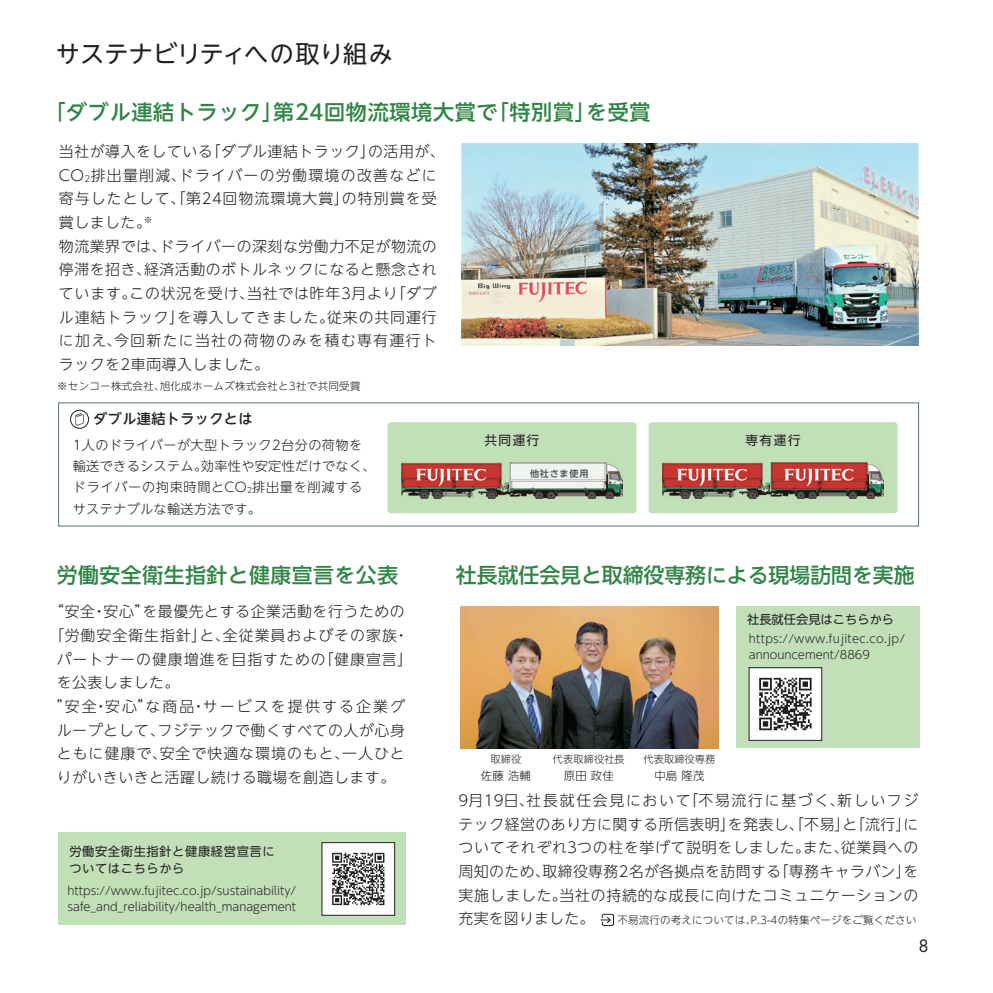
<style>
.page{position:relative;width:993px;height:993px;background:#fff}
.page>*{position:absolute;margin:0;border:0;box-sizing:border-box;transform-origin:0 0}
.t1{font:24.15px "UD Shin Go NT Pro";color:#231f20}
.t2{font:500 21px "UD Shin Go NT Pro";letter-spacing:.035em;color:#2f8545}
.t3{font:500 20.82px "UD Shin Go NT Pro";color:#2f8545}
.t4{font:500 20.82px "UD Shin Go NT Pro";letter-spacing:.025em;color:#2f8545}
.t5{font:16.62px "Futura Std";color:#231f20}
.t6{font:300 14.88px/23.6px "UD Shin Go NT Pro";letter-spacing:.05em;color:#231f20;text-align:justify}
.t7{font:300 14.88px "UD Shin Go NT Pro";letter-spacing:.07em;color:#231f20}
.t8{font:300 14.88px "UD Shin Go NT Pro";letter-spacing:.145em;color:#231f20}
.t9{font:500 14px "UD Shin Go NT Pro";letter-spacing:.035em;color:#231f20}
.t10{font:300 13.12px/21px "UD Shin Go NT Pro";letter-spacing:.03em;color:#231f20}
.t11{font:12.6px "UD Shin Go NT Pro";letter-spacing:.125em;color:#231f20}
.t12{font:12.25px/16.6px "UD Shin Go NT Pro";letter-spacing:.05em;color:#231f20}
.t13{font:12.25px "UD Shin Go NT Pro";color:#231f20}
.t14{font:300 11.38px/15.8px "UD Shin Go NT Pro";color:#231f20}
.t15{font:300 10.5px "UD Shin Go NT Pro";letter-spacing:.025em;color:#231f20}
.t16{font:300 10.15px "UD Shin Go NT Pro";letter-spacing:.015em;color:#231f20}
.t17{font:700 9.1px "UD Shin Go NT Pro De";letter-spacing:.085em;color:#57585a}
.s1{font-size:7.7px}
</style>
<div class="page">
<div style="left:735px;top:606px;width:183px;height:141px;background:#c1e0b8"></div>
<div style="left:59px;top:832px;width:347px;height:92px;background:#c1e0b8"></div>
<div style="left:58px;top:402px;width:860px;height:124px;border:1px solid #587264"></div>
<div style="left:387px;top:422px;width:249px;height:91px;background:#c1e0b8;border-radius:4px"></div>
<div style="left:648px;top:422px;width:249px;height:91px;background:#c1e0b8;border-radius:3px"></div>
<div style="left:322px;top:842px;width:72px;height:72px;background:#fff"></div>
<div style="left:321px;top:842px;width:74px;height:73px;border:1px solid #231f20"></div>
<svg style="left:332px;top:852px;width:52px;height:52px"></svg>
<div style="left:748px;top:667px;width:73px;height:73px;background:#fff"></div>
<svg style="left:70px;top:410px;width:19px;height:18px"></svg>
<div style="left:70px;top:410px;width:19px;height:18px;border:1px solid #231f20;border-radius:50%"></div>
<svg style="left:75px;top:413px;width:9px;height:12px"></svg>
<img style="left:460px;top:606px;width:258px;height:141px">
<svg style="left:600px;top:915px;width:11px;height:8px"></svg>
<div style="left:601px;top:913px;width:12px;height:12px;border:1px solid #231f20;border-radius:2px"></div>
<svg style="left:759px;top:677px;width:52px;height:53px"></svg>
<img style="left:461px;top:143px;width:456px;height:203px">
<img style="left:662px;top:462px;width:221px;height:37px">
<img style="left:401px;top:462px;width:221px;height:37px">
<h1 class="t1" style="left:56px;top:35px;width:338px">サステナビリティへの取り組み</h1>
<h2 class="t2" style="left:44px;top:95px;width:607px">「ダブル連結トラック」第24回物流環境大賞で「特別賞」を受賞</h2>
<p class="t6" style="left:59px;top:139px;width:387px;text-align:left">当社が導入をしている「ダブル連結トラック」の活用が、<br>CO<sub>2</sub>排出量削減、ドライバーの労働環境の改善などに寄与したとして、「第24回物流環境大賞」の特別賞を受賞しました。<sup>※<br></sup>物流業界では、ドライバーの深刻な労働力不足が物流の停滞を招き、経済活動のボトルネックになると懸念されています。この状況を受け、当社では昨年3月より「ダブル連結トラック」を導入してきました。従来の共同運行に加え、今回新たに当社の荷物のみを積む専有運行トラックを2車両導入しました。</p>
<p class="t15" style="left:57px;top:377px;width:305px">※センコー株式会社、旭化成ホームズ株式会社と3社で共同受賞</p>
<p class="t9" style="left:93px;top:407px;width:160px">ダブル連結トラックとは</p>
<p class="t10" style="left:73px;top:434px;width:304px">1人のドライバーが大型トラック2台分の荷物を輸送できるシステム。効率性や安定性だけでなく、ドライバーの拘束時間とCO<span class="s1">2</span>排出量を削減するサステナブルな輸送方法です。</p>
<p class="t11" style="left:484px;top:429px;width:57px">共同運行</p>
<p class="t11" style="left:745px;top:429px;width:57px">専有運行</p>
<p class="t17" style="left:530px;top:466px;width:60px">他社さま使用</p>
<h3 class="t4" style="left:57px;top:557px;width:343px">労働安全衛生指針と健康宣言を公表</h3>
<h3 class="t3" style="left:456px;top:557px;width:460px">社長就任会見と取締役専務による現場訪問を実施</h3>
<p class="t6" style="left:49px;top:599px;width:357px">“安全・安心”を最優先とする企業活動を行うための</p>
<p class="t7" style="left:49px;top:623px;width:360px">「労働安全衛生指針」と、全従業員およびその家族・</p>
<p class="t6" style="left:57px;top:646px;width:357px">パートナーの健康増進を目指すための「健康宣言」</p>
<p class="t6" style="left:57px;top:670px;width:124px">を公表しました。</p>
<p class="t8" style="left:57px;top:694px;width:349px">”安全・安心”な商品・サービスを提供する企業グ</p>
<p class="t6" style="left:57px;top:717px;width:349px">ループとして、フジテックで働くすべての人が心身</p>
<p class="t7" style="left:57px;top:741px;width:349px">ともに健康で、安全で快適な環境のもと、一人ひと</p>
<p class="t6" style="left:57px;top:764px;width:340px">りがいきいきと活躍し続ける職場を創造します。</p>
<p class="t6" style="left:458px;top:787px;width:461px">9月19日、社長就任会見において「不易流行に基づく、新しいフジテック経営のあり方に関する所信表明」を発表し、「不易」と「流行」についてそれぞれ3つの柱を挙げて説明をしました。また、従業員への周知のため、取締役専務2名が各拠点を訪問する「専務キャラバン」を実施しました。当社の持続的な成長に向けたコミュニケーションの充実を図りました。</p>
<p class="t13" style="left:746px;top:609px;width:148px">社長就任会見はこちらから</p>
<p class="t14" style="left:748px;top:630px;width:158px">https://www.fujitec.co.jp/ announcement/8869</p>
<p class="t16" style="left:490px;top:750px;width:32px">取締役</p>
<p class="t14" style="left:481px;top:767px;width:51px">佐藤浩輔</p>
<p class="t16" style="left:552px;top:750px;width:73px">代表取締役社長</p>
<p class="t14" style="left:563px;top:767px;width:51px">原田政佳</p>
<p class="t16" style="left:643px;top:750px;width:73px">代表取締役専務</p>
<p class="t14" style="left:654px;top:767px;width:51px">中島隆茂</p>
<p class="t12" style="left:69px;top:842px;width:207px">労働安全衛生指針と健康経営宣言についてはこちらから</p>
<p class="t14" style="left:67px;top:881px;width:230px">https://www.fujitec.co.jp/sustainability/ safe_and_reliability/health_management</p>
<p class="t15" style="left:617px;top:911px;width:300px">不易流行の考えについては、P.3-4の特集ページをご覧ください</p>
<p class="t5" style="left:918px;top:935px;width:12px">8</p>
</div>
